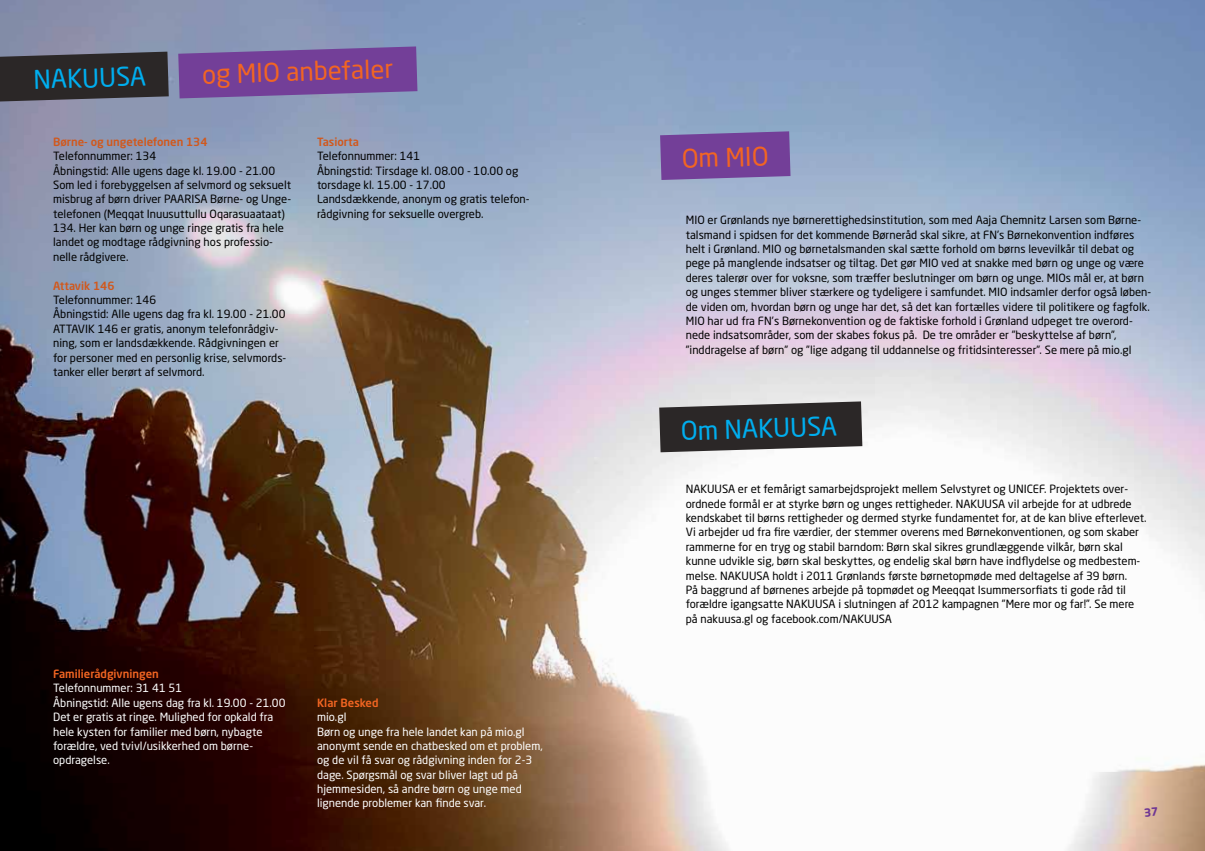
<style>
.page{position:relative;width:1205px;height:851px;background:#fff}
.page>*{position:absolute;margin:0;border:0;box-sizing:border-box;transform-origin:0 0}
.t1{font:25.62px "Neo Sans Pro";color:#f26522}
.t2{font:25.62px "Neo Sans Pro";color:#00aeef}
.t3{font:11.25px/14.4px "Neo Sans Pro";color:#000}
.t4{font:11.25px/14.4px "Neo Sans Pro";color:#fff}
.t5{font:500 11.25px "Neo Sans Pro";color:#d1581c}
.t6{font:500 11.25px "Neo Sans Pro";color:#f26522}
</style>
<div class="page">
<img style="left:0;top:0;width:1205px;height:850px">
<svg style="left:0;top:52px;width:169px;height:49px"></svg>
<svg style="left:660px;top:131px;width:130px;height:49px"></svg>
<svg style="left:178px;top:46px;width:239px;height:52px"></svg>
<svg style="left:659px;top:401px;width:203px;height:51px"></svg>
<svg style="left:1144px;top:806px;width:14px;height:10px"></svg>
<h1 class="t2" style="left:33px;top:64px;width:114px;rotate:-2deg">NAKUUSA</h1>
<h1 class="t1" style="left:202px;top:59px;width:193px;rotate:-2deg">og MIO anbefaler</h1>
<p class="t5" style="left:53px;top:134px;width:156px">Børne- og ungetelefonen 134</p>
<p class="t3" style="left:53px;top:149px;width:239px">Telefonnummer: 134<br>Åbningstid: Alle ugens dage kl. 19.00 - 21.00<br>Som led i forebyggelsen af selvmord og seksuelt misbrug af børn driver PAARISA Børne- og Unge&shy;telefonen (Meqqat Inuusuttullu Oqarasuaataat)<br>134. Her kan børn og unge ringe gratis fra hele landet og modtage rådgivning hos professio&shy;nelle rådgivere.</p>
<p class="t5" style="left:53px;top:278px;width:63px">Attavik 146</p>
<p class="t3" style="left:53px;top:292px;width:235px">Telefonnummer: 146<br>Åbningstid: Alle ugens dag fra kl. 19.00 - 21.00<br>ATTAVIK 146 er gratis, anonym telefonrådgiv&shy;ning, som er landsdækkende. Rådgivningen er for personer med en personlig krise, selvmords&shy;tanker eller berørt af selvmord.</p>
<p class="t5" style="left:317px;top:134px;width:43px">Tasiorta</p>
<p class="t3" style="left:317px;top:149px;width:214px">Telefonnummer: 141<br>Åbningstid: Tirsdage kl. 08.00 - 10.00 og torsdage kl. 15.00 - 17.00<br>Landsdækkende, anonym og gratis telefon&shy;rådgivning for seksuelle overgreb.</p>
<p class="t6" style="left:53px;top:666px;width:107px">Familierådgivningen</p>
<p class="t4" style="left:53px;top:680px;width:234px">Telefonnummer: 31 41 51<br>Åbningstid: Alle ugens dag fra kl. 19.00 - 21.00<br>Det er gratis at ringe. Mulighed for opkald fra hele kysten for familier med børn, nybagte forældre, ved tvivl/usikkerhed om børne&shy;opdragelse.</p>
<p class="t6" style="left:317px;top:695px;width:63px">Klar Besked</p>
<p class="t4" style="left:317px;top:709px;width:227px">mio.gl<br>Børn og unge fra hele landet kan på mio.gl anonymt sende en chatbesked om et problem, og de vil få svar og rådgivning inden for 2-3 dage. Spørgsmål og svar bliver lagt ud på hjemmesiden, så andre børn og unge med lignende problemer kan finde svar.</p>
<h1 class="t1" style="left:681px;top:143px;width:88px;rotate:-2deg">Om MIO</h1>
<p class="t3" style="left:686px;top:213px;width:467px">MIO er Grønlands nye børnerettighedsinstitution, som med Aaja Chemnitz Larsen som Børne&shy;talsmand i spidsen for det kommende Børneråd skal sikre, at FN’s Børnekonvention indføres helt i Grønland. MIO og børnetalsmanden skal sætte forhold om børns levevilkår til debat og pege på manglende indsatser og tiltag. Det gør MIO ved at snakke med børn og unge og være deres talerør over for voksne, som træffer beslutninger om børn og unge. MIOs mål er, at børn og unges stemmer bliver stærkere og tydeligere i samfundet. MIO indsamler derfor også løben&shy;de viden om, hvordan børn og unge har det, så det kan fortælles videre til politikere og fagfolk.<br>MIO har ud fra FN’s Børnekonvention og de faktiske forhold i Grønland udpeget tre overord&shy;nede indsatsområder, som der skabes fokus på. De tre områder er ”beskyttelse af børn”, ”inddragelse af børn” og ”lige adgang til uddannelse og fritidsinteresser”. Se mere på mio.gl</p>
<h1 class="t2" style="left:680px;top:415px;width:158px;rotate:-2deg">Om NAKUUSA</h1>
<p class="t3" style="left:686px;top:481px;width:462px">NAKUUSA er et femårigt samarbejdsprojekt mellem Selvstyret og UNICEF. Projektets over&shy;ordnede formål er at styrke børn og unges rettigheder. NAKUUSA vil arbejde for at udbrede kendskabet til børns rettigheder og dermed styrke fundamentet for, at de kan blive efterlevet.<br>Vi arbejder ud fra fire værdier, der stemmer overens med Børnekonventionen, og som skaber rammerne for en tryg og stabil barndom: Børn skal sikres grundlæggende vilkår, børn skal kunne udvikle sig, børn skal beskyttes, og endelig skal børn have indflydelse og medbestem&shy;melse. NAKUUSA holdt i 2011 Grønlands første børnetopmøde med deltagelse af 39 børn.<br>På baggrund af børnenes arbejde på topmødet og Meeqqat Isummersorfiats ti gode råd til forældre igangsatte NAKUUSA i slutningen af 2012 kampagnen ”Mere mor og far!”. Se mere på nakuusa.gl og facebook.com/NAKUUSA</p>
</div>
